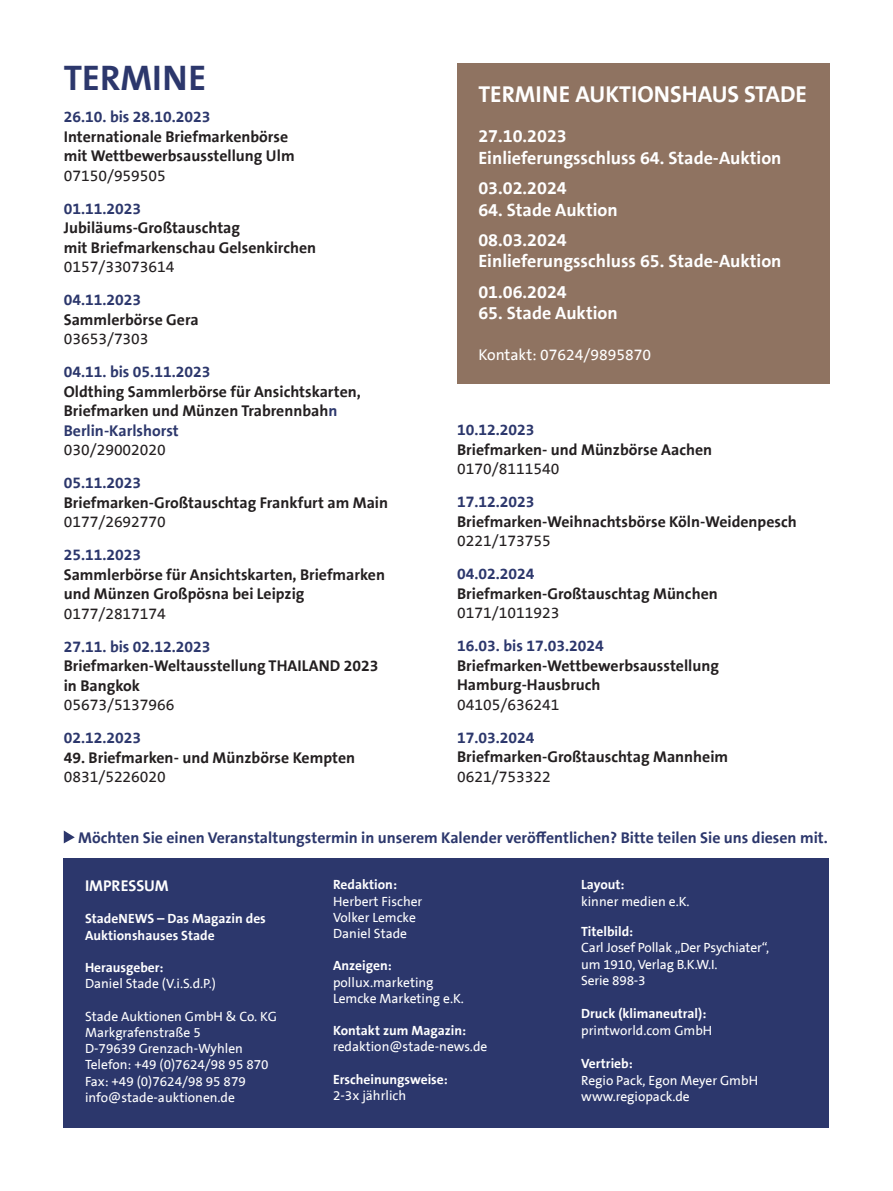
<style>
.page{position:relative;width:893px;height:1191px;background:#fff}
.page>*{position:absolute;margin:0;border:0;box-sizing:border-box;transform-origin:0 0}
.t1{font:700 36px "The Sans B7";color:#2c376c}
.t2{font:700 23.25px "The Sans B7";color:#fff}
.t3{font:700 18px/30.2px "The Sans B7";color:#fff}
.t4{font:700 15.75px/19.5px "The Sans B7";color:#231f20}
.t5{font:700 15.75px "The Sans B7";color:#2c376c}
.t6{font:15.75px "The Sans B5";color:#231f20}
.t7{font:15.75px "The Sans B5";color:#fff}
.t8{font:700 15.75px "The Sans B7";color:#fff}
.t9{font:13.5px/16.2px "The Sans B5";color:#fff}
.t10{font:700 13.5px/16.2px "The Sans B7";color:#fff}
.s1{color:#2c376c}
</style>
<div class="page">
<div style="left:64px;top:858px;width:765px;height:269px;background:#2c376c"></div>
<div style="left:457px;top:63px;width:372px;height:320px;background:#8f7361"></div>
<svg style="left:64px;top:830px;width:11px;height:13px"></svg>
<h1 class="t1" style="left:64px;top:55px;width:144px">TERMINE</h1>
<p class="t5" style="left:64px;top:107px;width:148px">26.10. bis 28.10.2023</p>
<p class="t4" style="left:64px;top:127px;width:232px">Internationale Briefmarkenbörse mit Wettbewerbsausstellung Ulm</p>
<p class="t6" style="left:64px;top:165px;width:104px">07150/959505</p>
<p class="t5" style="left:64px;top:198px;width:79px">01.11.2023</p>
<p class="t4" style="left:64px;top:218px;width:254px">Jubiläums-Großtauschtag<br>mit Briefmarkenschau Gelsenkirchen</p>
<p class="t6" style="left:64px;top:257px;width:112px">0157/33073614</p>
<p class="t5" style="left:64px;top:290px;width:79px">04.11.2023</p>
<p class="t4" style="left:64px;top:310px;width:136px">Sammlerbörse Gera</p>
<p class="t6" style="left:64px;top:329px;width:86px">03653/7303</p>
<p class="t5" style="left:64px;top:362px;width:148px">04.11. bis 05.11.2023</p>
<p class="t4" style="left:64px;top:382px;width:298px">Oldthing Sammlerbörse für Ansichtskarten,<br>Briefmarken und Münzen Trabrennbah<span class="s1">n<br>Berlin-Karlshorst</span></p>
<p class="t6" style="left:64px;top:440px;width:104px">030/29002020</p>
<p class="t5" style="left:64px;top:473px;width:79px">05.11.2023</p>
<p class="t4" style="left:64px;top:493px;width:326px">Briefmarken-Großtauschtag Frankfurt am Main</p>
<p class="t6" style="left:64px;top:512px;width:104px">0177/2692770</p>
<p class="t5" style="left:64px;top:545px;width:79px">25.11.2023</p>
<p class="t4" style="left:64px;top:565px;width:323px">Sammlerbörse für Ansichtskarten, Briefmarken und Münzen Großpösna bei Leipzig</p>
<p class="t6" style="left:64px;top:603px;width:104px">0177/2817174</p>
<p class="t5" style="left:64px;top:636px;width:148px">27.11. bis 02.12.2023</p>
<p class="t4" style="left:64px;top:656px;width:316px">Briefmarken-Weltausstellung THAILAND 2023 in Bangkok</p>
<p class="t6" style="left:64px;top:695px;width:112px">05673/5137966</p>
<p class="t5" style="left:64px;top:728px;width:79px">02.12.2023</p>
<p class="t4" style="left:64px;top:748px;width:293px">49. Briefmarken- und Münzbörse Kempten</p>
<p class="t6" style="left:64px;top:767px;width:104px">0831/5226020</p>
<h2 class="t2" style="left:478px;top:79px;width:330px">TERMINE AUKTIONSHAUS STADE</h2>
<p class="t3" style="left:478px;top:126px;width:305px;line-height:21.6px">27.10.2023<br>Einlieferungsschluss 64. Stade-Auktion</p>
<p class="t3" style="left:478px;top:173px;width:90px">03.02.2024</p>
<p class="t3" style="left:478px;top:195px;width:141px">64. Stade Auktion<br>08.03.2024</p>
<p class="t3" style="left:478px;top:246px;width:305px">Einlieferungsschluss 65. Stade-Auktion<br>01.06.2024</p>
<p class="t3" style="left:478px;top:298px;width:141px">65. Stade Auktion</p>
<p class="t7" style="left:478px;top:345px;width:174px">Kontakt: 07624/9895870</p>
<p class="t5" style="left:457px;top:420px;width:79px">10.12.2023</p>
<p class="t4" style="left:457px;top:440px;width:257px">Briefmarken- und Münzbörse Aachen</p>
<p class="t6" style="left:457px;top:459px;width:104px">0170/8111540</p>
<p class="t5" style="left:457px;top:492px;width:79px">17.12.2023</p>
<p class="t4" style="left:457px;top:512px;width:341px">Briefmarken-Weihnachtsbörse Köln-Weidenpesch</p>
<p class="t6" style="left:457px;top:531px;width:95px">0221/173755</p>
<p class="t5" style="left:457px;top:564px;width:79px">04.02.2024</p>
<p class="t4" style="left:457px;top:584px;width:262px">Briefmarken-Großtauschtag München</p>
<p class="t6" style="left:457px;top:603px;width:104px">0171/1011923</p>
<p class="t5" style="left:457px;top:636px;width:148px">16.03. bis 17.03.2024</p>
<p class="t4" style="left:457px;top:656px;width:263px">Briefmarken-Wettbewerbsausstellung<br>Hamburg-Hausbruch</p>
<p class="t6" style="left:457px;top:694px;width:104px">04105/636241</p>
<p class="t5" style="left:457px;top:727px;width:79px">17.03.2024</p>
<p class="t4" style="left:457px;top:747px;width:273px">Briefmarken-Großtauschtag Mannheim</p>
<p class="t6" style="left:457px;top:766px;width:95px">0621/753322</p>
<p class="t5" style="left:78px;top:828px;width:751px">Möchten Sie einen Veranstaltungstermin in unserem Kalender veröffentlichen? Bitte teilen Sie uns diesen mit.</p>
<p class="t8" style="left:85px;top:875px;width:85px">IMPRESSUM</p>
<p class="t10" style="left:85px;top:911px;width:182px">StadeNEWS – Das Magazin des<br>Auktionshauses Stade</p>
<p class="t10" style="left:85px;top:959px;width:80px">Herausgeber:</p>
<p class="t9" style="left:85px;top:975px;width:132px">Daniel Stade (V.i.S.d.P.)</p>
<p class="t9" style="left:85px;top:1008px;width:193px">Stade Auktionen GmbH &amp; Co. KG<br>Markgrafenstraße 5<br>D-79639 Grenzach-Wyhlen<br>Telefon: +49 (0)7624/98 95 870<br>Fax: +49 (0)7624/98 95 879 info@stade-auktionen.de</p>
<p class="t10" style="left:333px;top:877px;width:65px">Redaktion:</p>
<p class="t9" style="left:333px;top:893px;width:91px">Herbert Fischer<br>Volker Lemcke<br>Daniel Stade</p>
<p class="t10" style="left:333px;top:958px;width:60px">Anzeigen:</p>
<p class="t9" style="left:333px;top:974px;width:132px">pollux.marketing<br>Lemcke Marketing e.K.</p>
<p class="t10" style="left:333px;top:1022px;width:135px">Kontakt zum Magazin:</p>
<p class="t9" style="left:333px;top:1039px;width:156px">redaktion@stade-news.de</p>
<p class="t10" style="left:333px;top:1071px;width:116px">Erscheinungsweise:</p>
<p class="t9" style="left:333px;top:1087px;width:75px">2-3x jährlich</p>
<p class="t10" style="left:581px;top:877px;width:45px">Layout:</p>
<p class="t9" style="left:581px;top:893px;width:110px">kinner medien e.K.</p>
<p class="t10" style="left:581px;top:923px;width:54px">Titelbild:</p>
<p class="t9" style="left:581px;top:939px;width:190px">Carl Josef Pollak „Der Psychiater“, um 1910, Verlag B.K.W.I.<br>Serie 898-3</p>
<p class="t10" style="left:581px;top:1006px;width:127px">Druck (klimaneutral):</p>
<p class="t9" style="left:581px;top:1022px;width:133px">printworld.com GmbH</p>
<p class="t10" style="left:581px;top:1055px;width:53px">Vertrieb:</p>
<p class="t9" style="left:581px;top:1072px;width:178px">Regio Pack, Egon Meyer GmbH www.regiopack.de</p>
</div>
